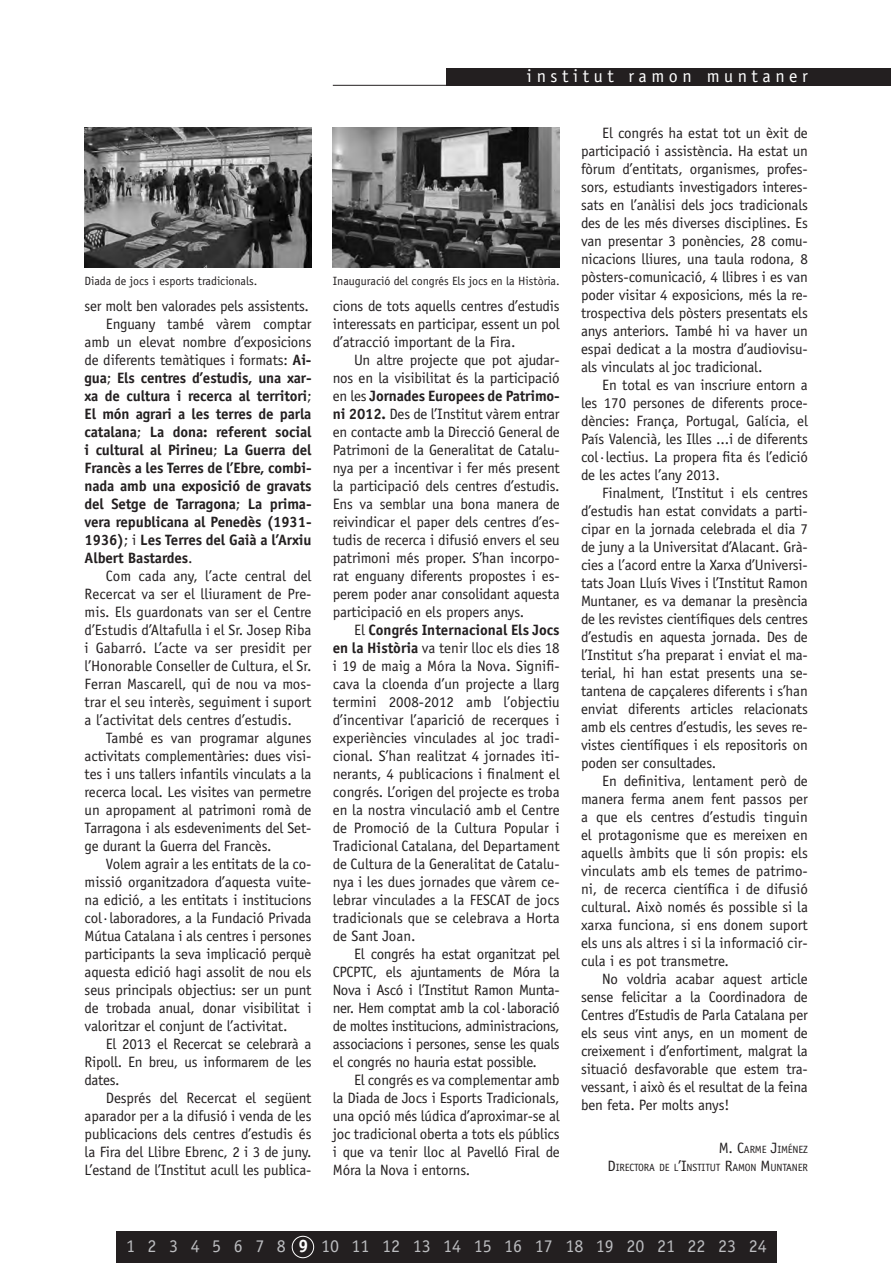
<style>
.page{position:relative;width:891px;height:1263px;background:#fff}
.page>*{position:absolute;margin:0;border:0;box-sizing:border-box;transform-origin:0 0}
.t1{font:18px "Officina Sans";color:#bcbdc0}
.t2{font:18px "Officina Sans";letter-spacing:.26em;color:#fff}
.Text{font:15px/18px "Officina Sans";letter-spacing:-.01em;color:#231f20;text-align:justify}
.Text-2{font:700 15px/18px "Officina Sans";letter-spacing:-.01em;color:#231f20;text-align:justify}
.Peu_de_foto{font:12px "Officina Sans";color:#231f20}
.signatura{font:10.5px "Officina Sans";letter-spacing:-.015em;color:#231f20}
.s1{font-weight:400}
.s2{font-weight:700}
.s3{font-size:15px}
.s4{font-weight:700;color:#fff}
</style>
<div class="page">
<div style="left:116px;top:1232px;width:660px;height:31px;background:#231f20"></div>
<div style="left:446px;top:69px;width:444px;height:17px;background:#231f20"></div>
<hr style="left:333px;top:85px;width:113px;height:1px;background:#231f20">
<img style="left:85px;top:127px;width:226px;height:141px">
<img style="left:333px;top:127px;width:226px;height:141px">
<div style="left:292px;top:1236px;width:22px;height:22px;border:1px solid #fff;border-radius:50%"></div>
<p class="t2" style="left:527px;top:66px;width:282px">institut ramon muntaner</p>
<p class="Peu_de_foto" style="left:85px;top:274px;width:174px">Diada de jocs i esports tradicionals.</p>
<p class="Peu_de_foto" style="left:333px;top:274px;width:228px">Inauguració del congrés Els jocs en la Història.</p>
<p class="Text" style="left:85px;top:297px;width:226px">ser molt ben valorades pels assistents.</p>
<p class="Text-2" style="left:85px;top:314px;width:228px;text-indent:21px"><span class="s1">Enguany també vàrem comptar amb un elevat nombre d’exposicions de diferents temàtiques i formats:</span> Ai&shy;gua<span class="s1">;</span> Els centres d’estudis, una xar&shy;xa de cultura i recerca al territori<span class="s1">; </span>El món agrari a les terres de parla catalana<span class="s1">;</span> La dona: referent social i cultural al Pirineu<span class="s1">;</span> La Guerra del Francès a les Terres de l’Ebre, combi&shy;nada amb una exposició de gravats del Setge de Tarragona<span class="s1">;</span> La prima&shy;vera republicana al Penedès (1931- 1936)<span class="s1">; i</span> Les Terres del Gaià a l’Arxiu Albert Bastardes<span class="s1">.</span></p>
<p class="Text" style="left:85px;top:567px;width:228px;text-indent:21px">Com cada any, l’acte central del Recercat va ser el lliurament de Pre&shy;mis. Els guardonats van ser el Centre d’Estudis d’Altafulla i el Sr. Josep Riba i Gabarró. L’acte va ser presidit per l’Honorable Conseller de Cultura, el Sr.<br>Ferran Mascarell, qui de nou va mos&shy;trar el seu interès, seguiment i suport a l’activitat dels centres d’estudis.</p>
<p class="Text" style="left:85px;top:729px;width:228px;text-indent:21px">També es van programar algunes activitats complementàries: dues visi&shy;tes i uns tallers infantils vinculats a la recerca local. Les visites van permetre un apropament al patrimoni romà de Tarragona i als esdeveniments del Set&shy;ge durant la Guerra del Francès.</p>
<p class="Text" style="left:85px;top:855px;width:228px;text-indent:21px">Volem agrair a les entitats de la co&shy;missió organitzadora d’aquesta vuite&shy;na edició, a les entitats i institucions col·laboradores, a la Fundació Privada Mútua Catalana i als centres i persones participants la seva implicació perquè aquesta edició hagi assolit de nou els seus principals objectius: ser un punt de trobada anual, donar visibilitat i valoritzar el conjunt de l’activitat.</p>
<p class="Text" style="left:85px;top:1035px;width:228px;text-indent:21px">El 2013 el Recercat se celebrarà a Ripoll. En breu, us informarem de les dates.</p>
<p class="Text" style="left:85px;top:1089px;width:228px;text-indent:21px">Després del Recercat el següent aparador per a la difusió i venda de les publicacions dels centres d’estudis és la Fira del Llibre Ebrenc, 2 i 3 de juny.<br>L’estand de l’Institut acull les publica-</p>
<p class="Text" style="left:333px;top:297px;width:228px">cions de tots aquells centres d’estudis interessats en participar, essent un pol d’atracció important de la Fira.</p>
<p class="Text" style="left:333px;top:351px;width:228px;text-indent:21px">Un altre projecte que pot ajudar&shy;nos en la visibilitat és la participació en les <span class="s2">Jornades Europees de Patrimo&shy;ni 2012.</span> Des de l’Institut vàrem entrar en contacte amb la Direcció General de Patrimoni de la Generalitat de Catalu&shy;nya per a incentivar i fer més present la participació dels centres d’estudis.<br>Ens va semblar una bona manera de reivindicar el paper dels centres d’es&shy;tudis de recerca i difusió envers el seu patrimoni més proper. S’han incorpo&shy;rat enguany diferents propostes i es&shy;perem poder anar consolidant aquesta participació en els propers anys.</p>
<p class="Text" style="left:333px;top:621px;width:228px;text-indent:21px">El <span class="s2">Congrés Internacional Els Jocs en la Història</span> va tenir lloc els dies 18 i 19 de maig a Móra la Nova. Signifi&shy;cava la cloenda d’un projecte a llarg termini 2008-2012 amb l’objectiu d’incentivar l’aparició de recerques i experiències vinculades al joc tradi&shy;cional. S’han realitzat 4 jornades iti&shy;nerants, 4 publicacions i finalment el congrés. L’origen del projecte es troba en la nostra vinculació amb el Centre de Promoció de la Cultura Popular i Tradicional Catalana, del Departament de Cultura de la Generalitat de Catalu&shy;nya i les dues jornades que vàrem ce&shy;lebrar vinculades a la FESCAT de jocs tradicionals que se celebrava a Horta de Sant Joan.</p>
<p class="Text" style="left:333px;top:945px;width:228px;text-indent:21px">El congrés ha estat organitzat pel CPCPTC, els ajuntaments de Móra la Nova i Ascó i l’Institut Ramon Munta&shy;ner. Hem comptat amb la col·laboració de moltes institucions, administracions, associacions i persones, sense les quals el congrés no hauria estat possible.</p>
<p class="Text" style="left:333px;top:1071px;width:228px;text-indent:21px">El congrés es va complementar amb la Diada de Jocs i Esports Tradicionals, una opció més lúdica d’aproximar-se al joc tradicional oberta a tots els públics i que va tenir lloc al Pavelló Firal de Móra la Nova i entorns.</p>
<p class="Text" style="left:581px;top:124px;width:228px;text-indent:21px">El congrés ha estat tot un èxit de participació i assistència. Ha estat un fòrum d’entitats, organismes, profes&shy;sors, estudiants investigadors interes&shy;sats en l’anàlisi dels jocs tradicionals des de les més diverses disciplines. Es van presentar 3 ponències, 28 comu&shy;nicacions lliures, una taula rodona, 8 pòsters-comunicació, 4 llibres i es van poder visitar 4 exposicions, més la re&shy;trospectiva dels pòsters presentats els anys anteriors. També hi va haver un espai dedicat a la mostra d’audiovisu&shy;als vinculats al joc tradicional.</p>
<p class="Text" style="left:581px;top:376px;width:228px;text-indent:21px">En total es van inscriure entorn a les 170 persones de diferents proce&shy;dències: França, Portugal, Galícia, el País Valencià, les Illes ...i de diferents col·lectius. La propera fita és l’edició de les actes l’any 2013.</p>
<p class="Text" style="left:581px;top:484px;width:228px;text-indent:21px">Finalment, l’Institut i els centres d’estudis han estat convidats a parti&shy;cipar en la jornada celebrada el dia 7 de juny a la Universitat d’Alacant. Grà&shy;cies a l’acord entre la Xarxa d’Universi&shy;tats Joan Lluís Vives i l’Institut Ramon Muntaner, es va demanar la presència de les revistes científiques dels centres d’estudis en aquesta jornada. Des de l’Institut s’ha preparat i enviat el ma&shy;terial, hi han estat presents una se&shy;tantena de capçaleres diferents i s’han enviat diferents articles relacionats amb els centres d’estudis, les seves re&shy;vistes científiques i els repositoris on poden ser consultades.</p>
<p class="Text" style="left:581px;top:772px;width:228px;text-indent:21px">En definitiva, lentament però de manera ferma anem fent passos per a que els centres d’estudis tinguin el protagonisme que es mereixen en aquells àmbits que li són propis: els vinculats amb els temes de patrimo&shy;ni, de recerca científica i de difusió cultural. Això només és possible si la xarxa funciona, si ens donem suport els uns als altres i si la informació cir&shy;cula i es pot transmetre.</p>
<p class="Text" style="left:581px;top:970px;width:228px;text-indent:21px">No voldria acabar aquest article sense felicitar a la Coordinadora de Centres d’Estudis de Parla Catalana per els seus vint anys, en un moment de creixement i d’enfortiment, malgrat la situació desfavorable que estem tra&shy;vessant, i això és el resultat de la feina ben feta. Per molts anys!</p>
<p class="signatura" style="left:718px;top:1143px;width:91px"><span class="s3">M. C</span>ARME <span class="s3">J</span>IMÉNEZ</p>
<p class="signatura" style="left:607px;top:1161px;width:202px"><span class="s3">D</span>IRECTORA DE L<span class="s3">’I</span>NSTITUT <span class="s3">R</span>AMON <span class="s3">M</span>U NTANER</p>
<p class="t1" style="left:126px;top:1236px;width:642px">1 2 3 4 5 6 7 8 <span class="s4">9</span> 10 11 12 13 14 15 16 17 18 19 20 21 22 23 24</p>
</div>
